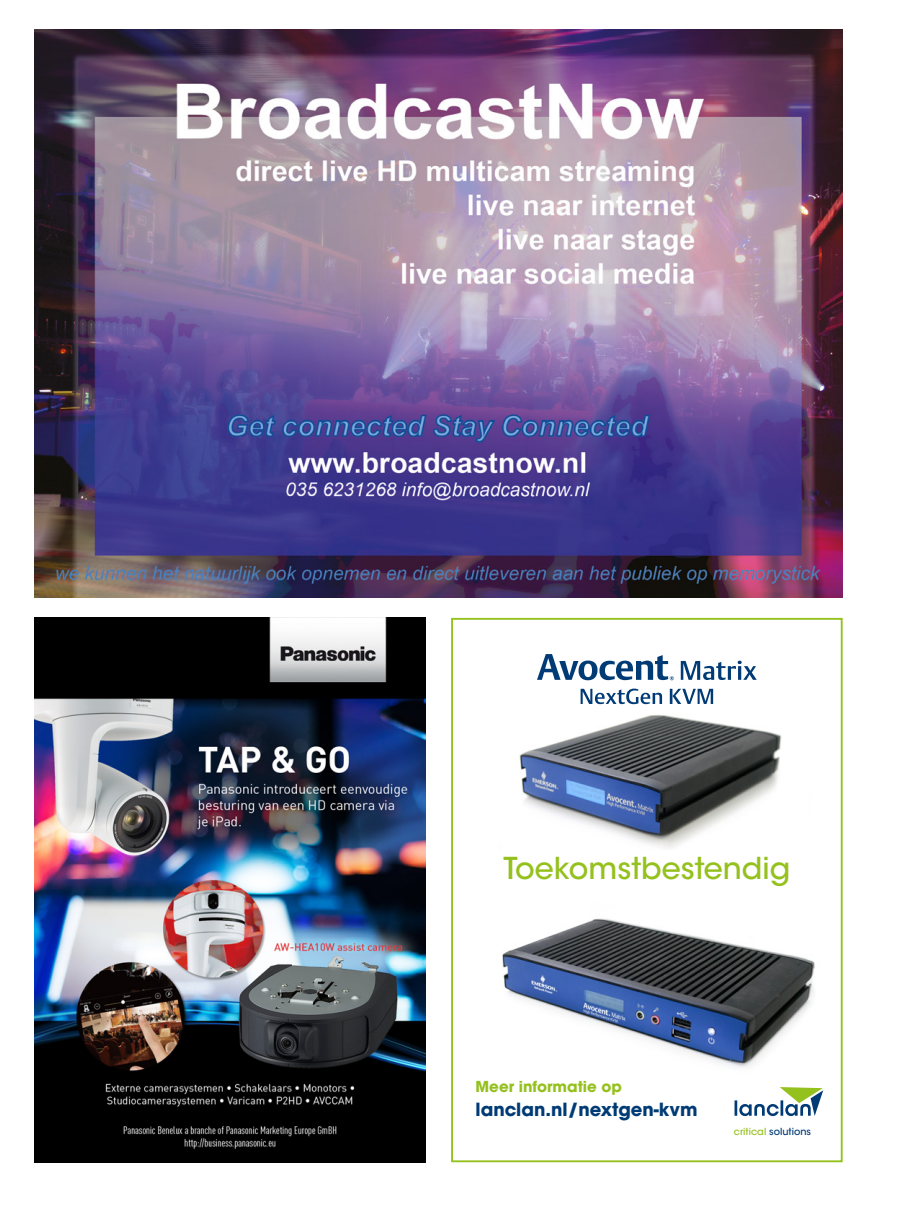
<style>
.page{position:relative;width:915px;height:1212px;background:#fff}
.page>*{position:absolute;margin:0;border:0;box-sizing:border-box;transform-origin:0 0}
.t1{font:500 30px "ITC Avant Garde Std";color:#95c11f}
.t2{font:700 18px "ITC Avant Garde Std";color:#003b75}
.t3{font:700 15px "ITC Avant Garde Std";color:#95c11f}
.t4{font:500 9.75px "ITC Avant Garde Std";color:#003b75}
.s1{color:#95c11f}
</style>
<div class="page">
<img style="left:34px;top:618px;width:391px;height:544px">
<img style="left:34px;top:29px;width:808px;height:568px">
<img style="left:519px;top:702px;width:263px;height:147px">
<img style="left:502px;top:918px;width:313px;height:150px">
<svg style="left:680px;top:661px;width:76px;height:19px"></svg>
<svg style="left:537px;top:654px;width:136px;height:26px"></svg>
<svg style="left:580px;top:688px;width:81px;height:16px"></svg>
<svg style="left:669px;top:689px;width:44px;height:15px"></svg>
<div style="left:451px;top:618px;width:391px;height:544px;border:2px solid #95c11f"></div>
<hr style="left:734px;top:1100px;width:3px;height:16px;background:#003b75">
<svg style="left:739px;top:1087px;width:84px;height:29px"></svg>
<h1 class="t1" style="left:503px;top:849px;width:288px">Toekomstbestendig</h1>
<p class="t3" style="left:475px;top:1076px;width:148px">Meer informatie op</p>
<p class="t2" style="left:475px;top:1097px;width:223px">lanclan.nl/nextgen-kvm</p>
<p class="t4" style="left:733px;top:1125px;width:79px"><span class="s1">critical</span> solutions</p>
</div>
